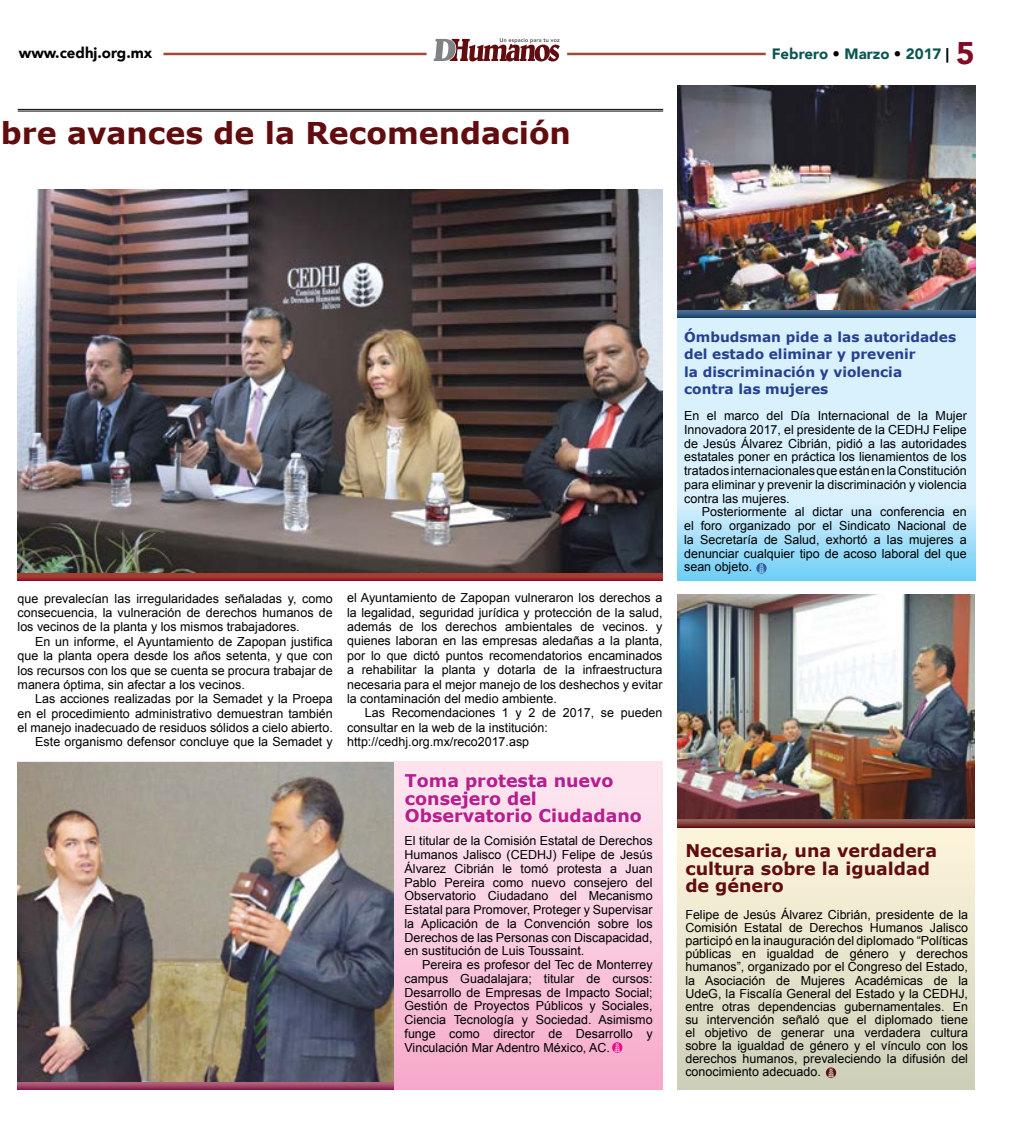
<style>
.page{position:relative;width:1028px;height:1125px;background:#fff}
.page>*{position:absolute;margin:0;border:0;box-sizing:border-box;transform-origin:0 0}
.t1{font:700 30px "Verdana";color:#610c0f}
.t2{font:700 17.5px/17.5px "Verdana";color:#610c0f}
.t3{font:700 17.5px/17.5px "Verdana";color:#b61d8e}
.t4{font:900 15px "Avenir";color:#0a5550}
.t5{font:900 15px "Avenir";color:#000}
.t6{font:700 13.75px/17.5px "Verdana";color:#25408f}
.t7{font:12.5px/13.8px "Arial";color:#000;text-align:justify}
.s1{color:#000}
.s2{font-size:14.5px;color:#000}
.s3{font-size:31.25px;color:#810b23}
</style>
<div class="page">
<hr style="left:163px;top:53px;width:263px;height:2px;background:#a14934">
<hr style="left:567px;top:53px;width:198px;height:2px;background:#a14934">
<svg style="left:433px;top:38px;width:127px;height:24px"></svg>
<div style="left:677px;top:822px;width:297px;height:268px;background:linear-gradient(to bottom,#fff7dd,#ced0ba)"></div>
<svg style="left:677px;top:317px;width:298px;height:264px;background:#c8eafb"></svg>
<div style="left:18px;top:761px;width:644px;height:329px;background:linear-gradient(to bottom,#fdebf3,#f6abcc)"></div>
<img style="left:677px;top:85px;width:298px;height:225px">
<img style="left:677px;top:595px;width:297px;height:225px">
<img style="left:18px;top:190px;width:644px;height:384px">
<hr style="left:18px;top:109px;width:645px;height:1px;background:#000">
<hr style="left:18px;top:111px;width:645px;height:1px;background:#000">
<img style="left:18px;top:763px;width:375px;height:319px">
<svg style="left:18px;top:574px;width:644px;height:7px;background:#9c2c2d"></svg>
<svg style="left:612px;top:1042px;width:10px;height:11px"></svg>
<svg style="left:826px;top:1067px;width:10px;height:11px"></svg>
<svg style="left:756px;top:563px;width:10px;height:11px"></svg>
<svg style="left:677px;top:310px;width:298px;height:7px;background:#385d84"></svg>
<svg style="left:677px;top:820px;width:297px;height:7px;background:#82413a"></svg>
<svg style="left:18px;top:1082px;width:375px;height:8px;background:#9d4266"></svg>
<p class="t5" style="left:19px;top:40px;width:135px">www.cedhj.org.mx</p>
<p class="t4" style="left:771px;top:41px;width:204px">Febrero <span class="s1">•</span> Marzo <span class="s1">•</span> 2017 <span class="s2">|</span> <span class="s3">5</span></p>
<h1 class="t1" style="left:1px;top:114px;width:571px">bre avances de la Recomendación</h1>
<p class="t7" style="left:18px;top:591px;width:317px;line-height:14.4px">que prevalecían las irregularidades señaladas y, como consecuencia, la vulneración de derechos humanos de los vecinos de la planta y los mismos trabajadores.</p>
<p class="t7" style="left:18px;top:634px;width:317px;line-height:14.4px;text-indent:18px">En un informe, el Ayuntamiento de Zapopan justifica que la planta opera desde los años setenta, y que con los recursos con los que se cuenta se procura trabajar de manera óptima, sin afectar a los vecinos.</p>
<p class="t7" style="left:18px;top:692px;width:317px;line-height:14.4px;text-align:right">Las acciones realizadas por la Semadet y la Proepa<br>en el procedimiento administrativo demuestran también el manejo inadecuado de residuos sólidos a cielo abierto.<br>Este organismo defensor concluye que la Semadet y</p>
<p class="t7" style="left:347px;top:591px;width:317px;line-height:14.4px">el Ayuntamiento de Zapopan vulneraron los derechos a la legalidad, seguridad jurídica y protección de la salud, además de los derechos ambientales de vecinos. y quienes laboran en las empresas aledañas a la planta, por lo que dictó puntos recomendatorios encaminados a rehabilitar la planta y dotarla de la infraestructura necesaria para el mejor manejo de los deshechos y evitar la contaminación del medio ambiente.</p>
<p class="t7" style="left:347px;top:706px;width:317px;line-height:14.4px;text-align:left;text-indent:18px">Las Recomendaciones 1 y 2 de 2017, se pueden consultar en la web de la institución: http://cedhj.org.mx/reco2017.asp</p>
<h2 class="t3" style="left:405px;top:772px;width:239px">Toma protesta nuevo consejero del<br>Observatorio Ciudadano</h2>
<p class="t7" style="left:404px;top:834px;width:250px">El titular de la Comisión Estatal de Derechos Humanos Jalisco (CEDHJ) Felipe de Jesús Álvarez Cibrián le tomó protesta a Juan Pablo Pereira como nuevo consejero del Observatorio Ciudadano del Mecanismo Estatal para Promover, Proteger y Supervisar la Aplicación de la Convención sobre los Derechos de las Personas con Discapacidad, en sustitución de Luis Toussaint.</p>
<p class="t7" style="left:404px;top:958px;width:250px;text-indent:18px">Pereira es profesor del Tec de Monterrey campus Guadalajara; titular de cursos:<br>Desarrollo de Empresas de Impacto Social; Gestión de Proyectos Públicos y Sociales, Ciencia Tecnología y Sociedad. Asimismo funge como director de Desarrollo y Vinculación Mar Adentro México, AC.</p>
<p class="t6" style="left:684px;top:328px;width:273px">Ómbudsman pide a las autoridades del estado eliminar y prevenir<br>la discriminación y violencia<br>contra las mujeres</p>
<p class="t7" style="left:684px;top:409px;width:284px">En el marco del Día Internacional de la Mujer Innovadora 2017, el presidente de la CEDHJ Felipe de Jesús Álvarez Cibrián, pidió a las autoridades estatales poner en práctica los lienamientos de los tratados internacionales que están en la Constitución para eliminar y prevenir la discriminación y violencia contra las mujeres.</p>
<p class="t7" style="left:684px;top:505px;width:284px;text-indent:18px">Posteriormente al dictar una conferencia en el foro organizado por el Sindicato Nacional de la Secretaría de Salud, exhortó a las mujeres a denunciar cualquier tipo de acoso laboral del que sean objeto.</p>
<h2 class="t2" style="left:685px;top:842px;width:253px">Necesaria, una verdadera cultura sobre la igualdad de género</h2>
<p class="t7" style="left:685px;top:908px;width:284px;line-height:13.1px">Felipe de Jesús Álvarez Cibrián, presidente de la Comisión Estatal de Derechos Humanos Jalisco participó en la inauguración del diplomado “Políticas públicas en igualdad de género y derechos humanos”, organizado por el Congreso del Estado, la Asociación de Mujeres Académicas de la UdeG, la Fiscalía General del Estado y la CEDHJ, entre otras dependencias gubernamentales. En su intervención señaló que el diplomado tiene el objetivo de generar una verdadera cultura sobre la igualdad de género y el vínculo con los derechos humanos, prevaleciendo la difusión del conocimiento adecuado.</p>
</div>
